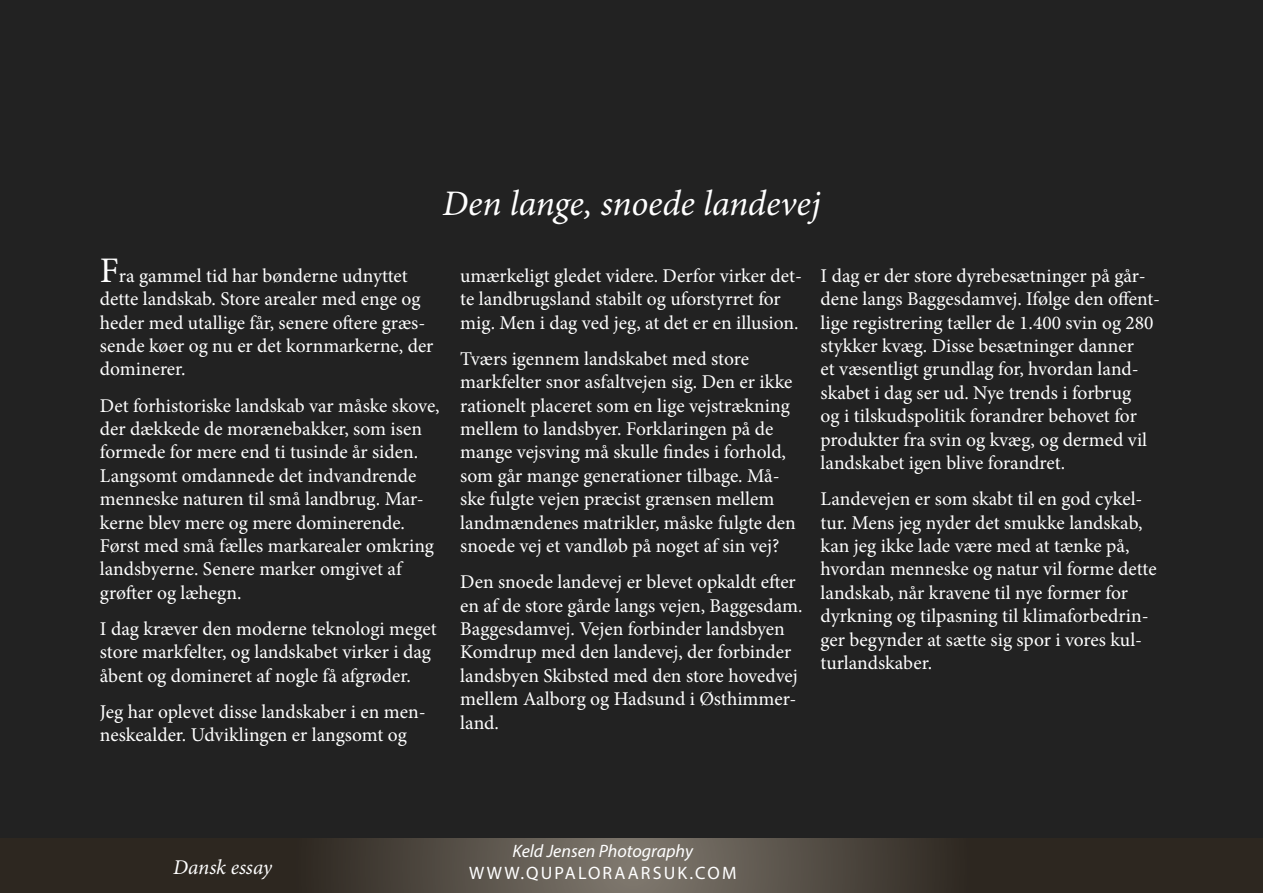
<style>
.page{position:relative;width:1263px;height:893px;background:#222}
.page>*{position:absolute;margin:0;border:0;box-sizing:border-box;transform-origin:0 0}
.t1{font:italic 36px "Minion Pro";letter-spacing:-.005em;color:#fff}
.t2{font:italic 21px "Minion Pro";letter-spacing:-.01em;color:#fff}
.t3{font:19.5px/23.4px "Minion Pro";color:#fff}
.t4{font:italic 18px "Myriad Pro";color:#fff}
.t5{font:18px "Myriad Pro";letter-spacing:.12em;color:#fff}
.s1{font-size:36px}
</style>
<div class="page">
<svg style="left:1px;top:838px;width:1262px;height:55px;background:#433d35"></svg>
<h1 class="t1" style="left:442px;top:179px;width:380px">Den lange, snoede landevej</h1>
<p class="t3" style="left:100px;top:264px;width:335px"><span class="s1">F</span>ra gammel tid har bønderne udnyttet dette landskab. Store arealer med enge og heder med utallige får, senere oftere græs&shy;sende køer og nu er det kornmarkerne, der dominerer.</p>
<p class="t3" style="left:100px;top:394px;width:341px">Det forhistoriske landskab var måske skove, der dækkede de morænebakker, som isen formede for mere end ti tusinde år siden.<br>Langsomt omdannede det indvandrende menneske naturen til små landbrug. Mar&shy;kerne blev mere og mere dominerende.<br>Først med små fælles markarealer omkring landsbyerne. Senere marker omgivet af grøfter og læhegn.</p>
<p class="t3" style="left:100px;top:617px;width:338px">I dag kræver den moderne teknologi meget store markfelter, og landskabet virker i dag åbent og domineret af nogle få afgrøder.</p>
<p class="t3" style="left:100px;top:700px;width:327px">Jeg har oplevet disse landskaber i en men&shy;neskealder. Udviklingen er langsomt og</p>
<p class="t3" style="left:460px;top:264px;width:343px">umærkeligt gledet videre. Derfor virker det&shy;te landbrugsland stabilt og uforstyrret for mig. Men i dag ved jeg, at det er en illusion.</p>
<p class="t3" style="left:460px;top:347px;width:337px">Tværs igennem landskabet med store markfelter snor asfaltvejen sig. Den er ikke rationelt placeret som en lige vejstrækning mellem to landsbyer. Forklaringen på de mange vejsving må skulle findes i forhold, som går mange generationer tilbage. Må&shy;ske fulgte vejen præcist grænsen mellem landmændenes matrikler, måske fulgte den snoede vej et vandløb på noget af sin vej?</p>
<p class="t3" style="left:460px;top:570px;width:344px">Den snoede landevej er blevet opkaldt efter en af de store gårde langs vejen, Baggesdam.<br>Baggesdamvej. Vejen forbinder landsbyen Komdrup med den landevej, der forbinder landsbyen Skibsted med den store hovedvej mellem Aalborg og Hadsund i Østhimmer&shy;land.</p>
<p class="t3" style="left:821px;top:264px;width:341px">I dag er der store dyrebesætninger på går&shy;dene langs Baggesdamvej. Ifølge den offent&shy;lige registrering tæller de 1.400 svin og 280 stykker kvæg. Disse besætninger danner<br>et væsentligt grundlag for, hvordan land&shy;skabet i dag ser ud. Nye trends i forbrug<br>og i tilskudspolitik forandrer behovet for produkter fra svin og kvæg, og dermed vil landskabet igen blive forandret.</p>
<p class="t3" style="left:821px;top:487px;width:337px">Landevejen er som skabt til en god cykel&shy;tur. Mens jeg nyder det smukke landskab, kan jeg ikke lade være med at tænke på, hvordan menneske og natur vil forme dette landskab, når kravene til nye former for dyrkning og tilpasning til klimaforbedrin&shy;ger begynder at sætte sig spor i vores kul&shy;turlandskaber.</p>
<p class="t4" style="left:512px;top:840px;width:182px">Keld Jensen Photography</p>
<p class="t2" style="left:173px;top:853px;width:100px">Dansk essay</p>
<p class="t5" style="left:469px;top:862px;width:269px">WWW.QUPALORAARSUK.COM</p>
</div>
